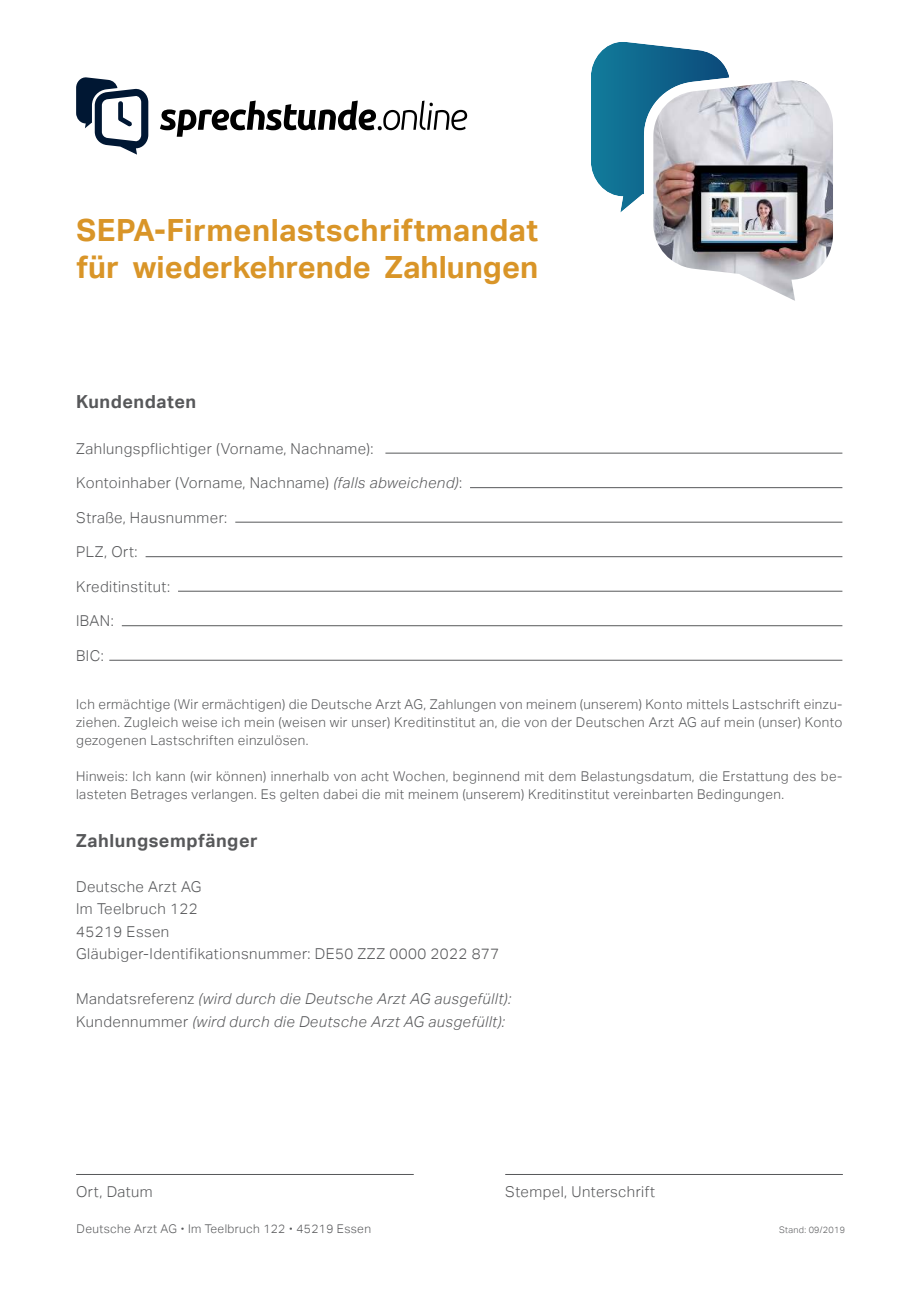
<style>
.page{position:relative;width:919px;height:1289px;background:#fff}
.page>*{position:absolute;margin:0;border:0;box-sizing:border-box;transform-origin:0 0}
.t1{font:700 30.6px/36.8px "Aktiv Grotesk";letter-spacing:.005em;color:#d99528}
.t2{font:700 18px "Aktiv Grotesk";letter-spacing:.03em;color:#57585a}
.t3{font:300 15px/22.5px "Aktiv Grotesk";letter-spacing:.03em;color:#57585a}
.t4{font:italic 300 15px/22.5px "Aktiv Grotesk";letter-spacing:.03em;color:#57585a}
.t5{font:300 13.5px/18px "Aktiv Grotesk";letter-spacing:.03em;color:#57585a;text-align:justify}
.t6{font:300 12px "Aktiv Grotesk";letter-spacing:.03em;color:#57585a}
.t7{font:300 9px "Aktiv Grotesk";letter-spacing:.03em;color:#57585a}
.s1{font-style:italic}
.s2{font-style:normal}
</style>
<div class="page">
<hr style="left:385px;top:453px;width:457px;height:1px;background:#57585a">
<hr style="left:470px;top:487px;width:372px;height:1px;background:#57585a">
<hr style="left:235px;top:522px;width:607px;height:1px;background:#57585a">
<hr style="left:146px;top:556px;width:696px;height:1px;background:#57585a">
<hr style="left:178px;top:591px;width:664px;height:1px;background:#57585a">
<hr style="left:122px;top:625px;width:720px;height:1px;background:#57585a">
<hr style="left:109px;top:660px;width:733px;height:1px;background:#57585a">
<svg style="left:160px;top:101px;width:307px;height:36px"></svg>
<svg style="left:76px;top:77px;width:72px;height:78px"></svg>
<hr style="left:76px;top:1174px;width:338px;height:1px;background:#57585a">
<hr style="left:505px;top:1174px;width:337px;height:1px;background:#57585a">
<img style="left:591px;top:42px;width:138px;height:171px">
<img style="left:653px;top:80px;width:180px;height:221px">
<h1 class="t1" style="left:77px;top:212px;width:463px">SEPA-Firmenlastschriftmandat für wiederkehrende Zahlungen</h1>
<h2 class="t2" style="left:76px;top:392px;width:121px">Kundendaten</h2>
<p class="t3" style="left:76px;top:437px;width:299px">Zahlungspflichtiger (Vorname, Nachname):</p>
<p class="t3" style="left:76px;top:471px;width:387px">Kontoinhaber (Vorname, Nachname) <span class="s1">(falls abweichend)</span>:</p>
<p class="t3" style="left:76px;top:506px;width:153px">Straße, Hausnummer:</p>
<p class="t3" style="left:76px;top:540px;width:63px">PLZ, Ort:</p>
<p class="t3" style="left:76px;top:575px;width:95px">Kreditinstitut:</p>
<p class="t3" style="left:76px;top:609px;width:39px">IBAN:</p>
<p class="t3" style="left:76px;top:644px;width:29px">BIC:</p>
<p class="t5" style="left:76px;top:695px;width:767px">Ich ermächtige (Wir ermächtigen) die Deutsche Arzt AG, Zahlungen von meinem (unserem) Konto mittels Lastschrift einzu&shy;ziehen. Zugleich weise ich mein (weisen wir unser) Kreditinstitut an, die von der Deutschen Arzt AG auf mein (unser) Konto gezogenen Lastschriften einzulösen.</p>
<p class="t5" style="left:76px;top:767px;width:767px">Hinweis: Ich kann (wir können) innerhalb von acht Wochen, beginnend mit dem Belastungsdatum, die Erstattung des be&shy;lasteten Betrages verlangen. Es gelten dabei die mit meinem (unserem) Kreditinstitut vereinbarten Bedingungen.</p>
<h2 class="t2" style="left:76px;top:830px;width:183px">Zahlungsempfänger</h2>
<p class="t3" style="left:76px;top:875px;width:424px">Deutsche Arzt AG<br>Im Teelbruch 122<br>45219 Essen<br>Gläubiger-Identifikationsnummer: DE50 ZZZ 0000 2022 877</p>
<p class="t4" style="left:76px;top:988px;width:436px"><span class="s2">Mandatsreferenz</span> (wird durch die Deutsche Arzt AG ausgefüllt):<br><span class="s2">Kundennummer</span> (wird durch die Deutsche Arzt AG ausgefüllt):</p>
<p class="t3" style="left:76px;top:1180px;width:78px">Ort, Datum</p>
<p class="t3" style="left:505px;top:1180px;width:151px">Stempel, Unterschrift</p>
<p class="t6" style="left:77px;top:1221px;width:296px">Deutsche Arzt AG Im Teelbruch 122 45219 Essen</p>
<p class="t7" style="left:779px;top:1224px;width:67px">Stand: 09/2019</p>
</div>
